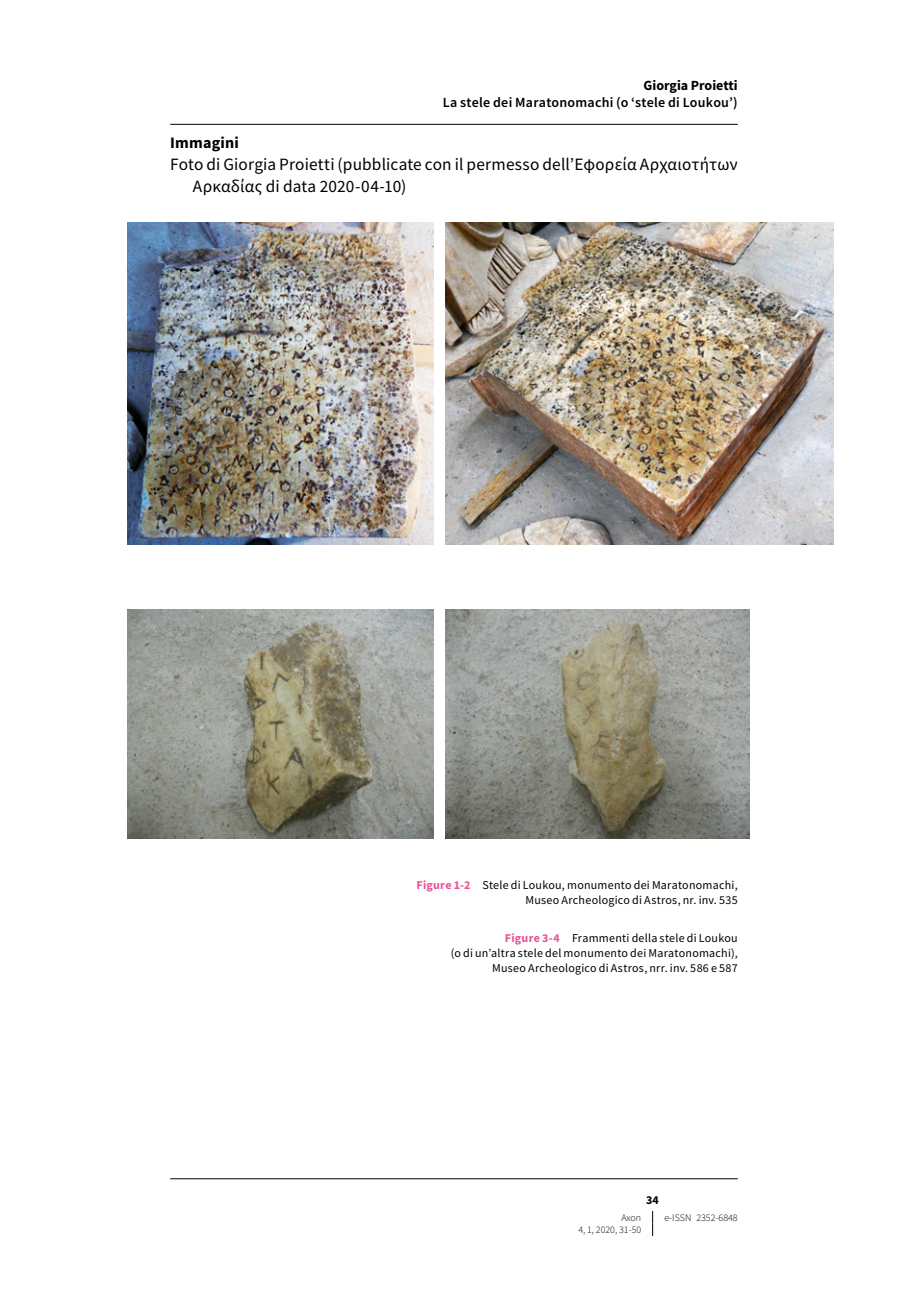
<style>
.page{position:relative;width:908px;height:1304px;background:#fff}
.page>*{position:absolute;margin:0;border:0;box-sizing:border-box;transform-origin:0 0}
.t1{font:17.2px/22px "Source Sans Pro";letter-spacing:.01em;color:#000}
.t2{font:700 16px "Source Sans Pro";letter-spacing:.015em;color:#000}
.t3{font:600 14px "Source Sans Pro";letter-spacing:.02em;color:#000}
.t4{font:700 14px "Source Sans Pro";color:#000}
.t5{font:12px/15px "Source Sans Pro";letter-spacing:.02em;color:#000;text-align:right}
.t6{font:700 12px "Source Sans Pro";color:#000}
.t7{font:300 10px "Source Sans Pro";color:#000}
.s1{font-weight:700;color:#ea5297}
</style>
<div class="page">
<svg style="left:652px;top:1211px;width:1px;height:25px"></svg>
<img style="left:445px;top:223px;width:387px;height:322px">
<img style="left:445px;top:609px;width:303px;height:229px">
<img style="left:128px;top:223px;width:305px;height:322px">
<img style="left:128px;top:609px;width:305px;height:229px">
<hr style="left:170px;top:124px;width:567px;height:1px;background:#000">
<hr style="left:170px;top:1178px;width:567px;height:1px;background:#000">
<p class="t4" style="left:643px;top:76px;width:96px">Giorgia Proietti</p>
<p class="t3" style="left:442px;top:94px;width:296px">La stele dei Maratonomachi (o ‘stele di Loukou’)</p>
<h2 class="t2" style="left:170px;top:132px;width:70px">Immagini</h2>
<h1 class="t1" style="left:193px;top:153px;width:546px;text-indent:-23px">Foto di Giorgia Proietti (pubblicate con il permesso dell’Εφορεία Αρχαιοτήτων<br>Αρκαδίας di data 2020-04-10)</h1>
<p class="t5" style="left:416px;top:878px;width:322px"><span class="s1">Figure 1-2</span> Stele di Loukou, monumento dei Maratonomachi,<br>Museo Archeologico di Astros, nr. inv. 535</p>
<p class="t5" style="left:451px;top:931px;width:288px"><span class="s1">Figure 3-4</span> Frammenti della stele di Loukou<br>(o di un’altra stele del monumento dei Maratonomachi),<br>Museo Archeologico di Astros, nrr. inv. 586 e 587</p>
<p class="t6" style="left:646px;top:1192px;width:14px">34</p>
<p class="t7" style="left:621px;top:1211px;width:21px">Axon</p>
<p class="t7" style="left:664px;top:1211px;width:75px">e-ISSN 2352-6848</p>
<p class="t7" style="left:578px;top:1224px;width:64px">4, 1, 2020, 31-50</p>
</div>
